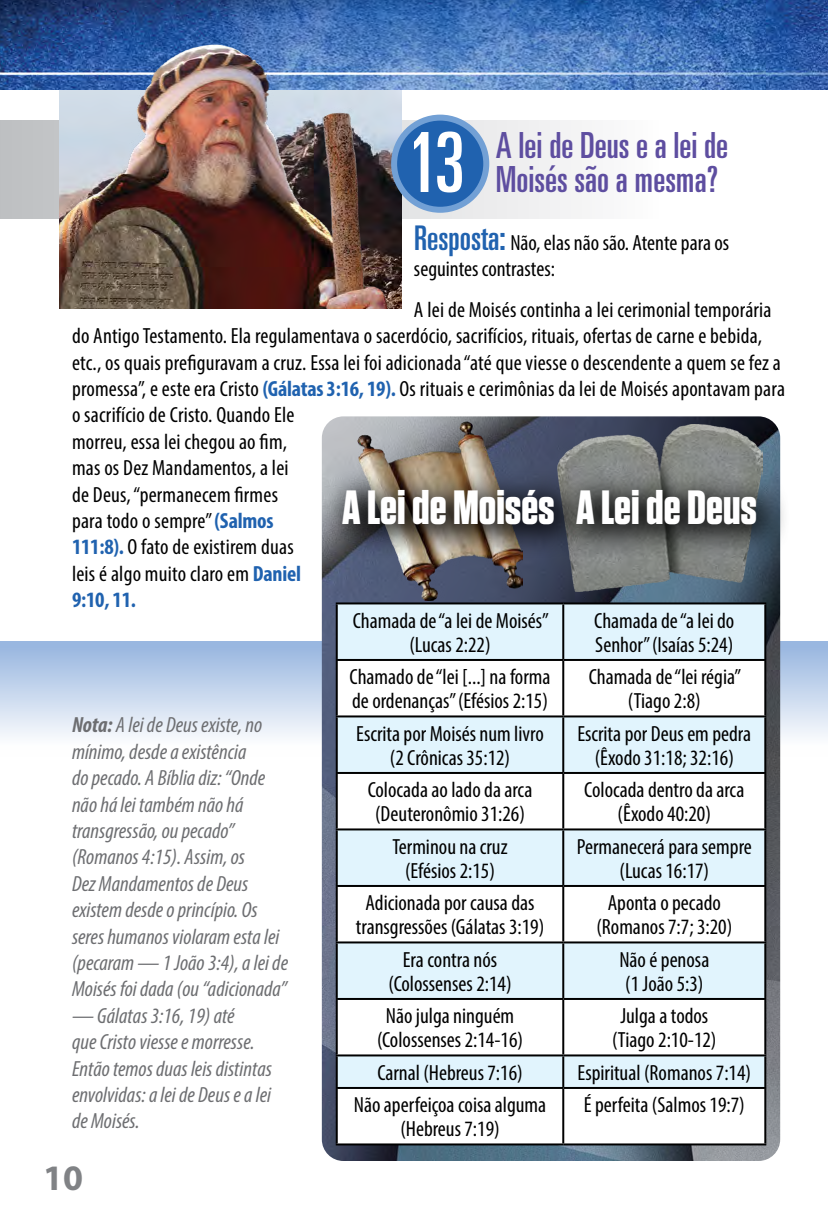
<style>
.page{position:relative;width:828px;height:1224px;background:#fff}
.page>*{position:absolute;margin:0;border:0;box-sizing:border-box;transform-origin:0 0}
.t1{font:ultra-condensed 83px "Univers";color:#fff}
.t2{font:700 48px "Tungsten";color:#fff}
.t3{font:ultra-condensed 36px/34px "Univers";color:#5e4ea0}
.t4{font:700 36px "Myriad Pro";color:#808285}
.t5{font:condensed 22px/24px "Myriad Pro";color:#000;text-align:center}
.t6{font:italic condensed 22px/26.4px "Myriad Pro";color:#6d6e71}
.s1{font-family:"Univers";font-stretch:ultra-condensed;font-size:34px;color:#2062af}
.s2{font-weight:700;color:#2062af}
.s3{font-weight:700}
</style>
<div class="page">
<div style="left:0;top:641px;width:828px;height:116px;background:linear-gradient(to bottom,#95b4de,#fff)"></div>
<img style="left:322px;top:416px;width:458px;height:745px">
<svg style="left:0;top:121px;width:582px;height:98px"></svg>
<img style="left:60px;top:90px;width:341px;height:219px">
<div style="left:394px;top:118px;width:92px;height:92px;background:#2062af;border-radius:50%"></div>
<div style="left:391px;top:115px;width:98px;height:98px;border:6px solid #72a0d5;border-radius:50%"></div>
<img style="left:0;top:0;width:828px;height:90px">
<img style="left:558px;top:424px;width:205px;height:168px">
<img style="left:358px;top:422px;width:165px;height:178px">
<div style="left:320px;top:467px;width:269px;height:92px;background:#000;opacity:.75"></div>
<div style="left:554px;top:467px;width:237px;height:92px;background:#000;opacity:.75"></div>
<div style="left:338px;top:604px;width:426px;height:55px;background:#e1f4fd"></div>
<svg style="left:338px;top:661px;width:426px;height:482px"></svg>
<hr style="left:336px;top:602px;width:227px;height:2px;background:#000">
<hr style="left:336px;top:604px;width:2px;height:55px;background:#000">
<hr style="left:563px;top:602px;width:203px;height:2px;background:#000">
<hr style="left:562px;top:604px;width:2px;height:55px;background:#000">
<hr style="left:764px;top:604px;width:2px;height:55px;background:#000">
<hr style="left:336px;top:659px;width:227px;height:2px;background:#000">
<hr style="left:336px;top:661px;width:2px;height:54px;background:#000">
<hr style="left:563px;top:659px;width:203px;height:2px;background:#000">
<hr style="left:562px;top:661px;width:2px;height:54px;background:#000">
<hr style="left:764px;top:661px;width:2px;height:54px;background:#000">
<hr style="left:336px;top:715px;width:227px;height:2px;background:#000">
<hr style="left:336px;top:717px;width:2px;height:55px;background:#000">
<hr style="left:563px;top:715px;width:203px;height:2px;background:#000">
<hr style="left:562px;top:717px;width:2px;height:55px;background:#000">
<hr style="left:764px;top:717px;width:2px;height:55px;background:#000">
<hr style="left:336px;top:772px;width:227px;height:2px;background:#000">
<hr style="left:336px;top:774px;width:2px;height:54px;background:#000">
<hr style="left:563px;top:772px;width:203px;height:2px;background:#000">
<hr style="left:562px;top:774px;width:2px;height:54px;background:#000">
<hr style="left:764px;top:774px;width:2px;height:54px;background:#000">
<hr style="left:336px;top:828px;width:227px;height:2px;background:#000">
<hr style="left:336px;top:830px;width:2px;height:55px;background:#000">
<hr style="left:563px;top:828px;width:203px;height:2px;background:#000">
<hr style="left:562px;top:830px;width:2px;height:55px;background:#000">
<hr style="left:764px;top:830px;width:2px;height:55px;background:#000">
<hr style="left:336px;top:885px;width:227px;height:2px;background:#000">
<hr style="left:336px;top:887px;width:2px;height:54px;background:#000">
<hr style="left:563px;top:885px;width:203px;height:2px;background:#000">
<hr style="left:562px;top:887px;width:2px;height:54px;background:#000">
<hr style="left:764px;top:887px;width:2px;height:54px;background:#000">
<hr style="left:336px;top:941px;width:227px;height:2px;background:#000">
<hr style="left:336px;top:943px;width:2px;height:55px;background:#000">
<hr style="left:563px;top:941px;width:203px;height:2px;background:#000">
<hr style="left:562px;top:943px;width:2px;height:55px;background:#000">
<hr style="left:764px;top:943px;width:2px;height:55px;background:#000">
<hr style="left:336px;top:998px;width:227px;height:2px;background:#000">
<hr style="left:336px;top:1000px;width:2px;height:54px;background:#000">
<hr style="left:563px;top:998px;width:203px;height:2px;background:#000">
<hr style="left:562px;top:1000px;width:2px;height:54px;background:#000">
<hr style="left:764px;top:1000px;width:2px;height:54px;background:#000">
<hr style="left:336px;top:1054px;width:227px;height:2px;background:#000">
<hr style="left:336px;top:1056px;width:2px;height:31px;background:#000">
<hr style="left:563px;top:1054px;width:203px;height:2px;background:#000">
<hr style="left:562px;top:1056px;width:2px;height:31px;background:#000">
<hr style="left:764px;top:1056px;width:2px;height:31px;background:#000">
<hr style="left:336px;top:1087px;width:227px;height:2px;background:#000">
<hr style="left:336px;top:1089px;width:2px;height:54px;background:#000">
<hr style="left:563px;top:1087px;width:203px;height:2px;background:#000">
<hr style="left:562px;top:1089px;width:2px;height:54px;background:#000">
<hr style="left:764px;top:1089px;width:2px;height:54px;background:#000">
<hr style="left:336px;top:1143px;width:227px;height:2px;background:#000">
<hr style="left:563px;top:1143px;width:203px;height:2px;background:#000">
<h1 class="t1" style="left:407px;top:115px;width:59px">13</h1>
<h3 class="t3" style="left:496px;top:128px;width:234px">A lei de Deus e a lei de<br>Moisés são a mesma?</h3>
<p class="t5" style="left:414px;top:229px;width:317px;line-height:26.4px;text-align:left"><span class="s1">Resposta:</span> Não, elas não são. Atente para os seguintes contrastes:</p>
<p class="t5" style="left:72px;top:296px;width:715px;line-height:26.4px;text-align:left;text-indent:342px">A lei de Moisés continha a lei cerimonial temporária do Antigo Testamento. Ela regulamentava o sacerdócio, sacrifícios, rituais, ofertas de carne e bebida, etc., os quais prefiguravam a cruz. Essa lei foi adicionada “até que viesse o descendente a quem se fez a promessa”, e este era Cristo <span class="s2">(Gálatas 3:16, 19).</span> Os rituais e cerimônias da lei de Moisés apontavam para o sacrifício de Cristo. Quando Ele<br>morreu, essa lei chegou ao fim,<br>mas os Dez Mandamentos, a lei<br>de Deus, “permanecem firmes<br>para todo o sempre” <span class="s2">(Salmos<br>111:8).</span> O fato de existirem duas<br>leis é algo muito claro em <span class="s2">Daniel<br>9:10, 11.</span></p>
<h2 class="t2" style="left:342px;top:482px;width:416px">A Lei de Moisés A Lei de Deus</h2>
<p class="t6" style="left:72px;top:712px;width:218px"><span class="s3">Nota:</span> A lei de Deus existe, no mínimo, desde a existência<br>do pecado. A Bíblia diz: “Onde não há lei também não há transgressão, ou pecado” (Romanos 4:15). Assim, os<br>Dez Mandamentos de Deus existem desde o princípio. Os seres humanos violaram esta lei (pecaram — 1 João 3:4), a lei de<br>Moisés foi dada (ou “adicionada”</p>
<p class="t6" style="left:72px;top:1002px;width:202px">— Gálatas 3:16, 19) até<br>que Cristo viesse e morresse.<br>Então temos duas leis distintas envolvidas: a lei de Deus e a lei de Moisés.</p>
<h3 class="t4" style="left:43px;top:1155px;width:41px">10</h3>
<p class="t5" style="left:353px;top:608px;width:198px">Chamada de “a lei de Moisés” (Lucas 2:22)</p>
<p class="t5" style="left:594px;top:608px;width:142px;text-align:left">Chamada de “a lei do<br>Senhor” (Isaías 5:24)</p>
<p class="t5" style="left:350px;top:665px;width:202px;text-align:left">Chamado de “lei [...] na forma de ordenanças” (Efésios 2:15)</p>
<p class="t5" style="left:589px;top:665px;width:154px">Chamada de “lei régia” (Tiago 2:8)</p>
<p class="t5" style="left:356px;top:721px;width:189px">Escrita por Moisés num livro (2 Crônicas 35:12)</p>
<p class="t5" style="left:577px;top:721px;width:175px">Escrita por Deus em pedra (Êxodo 31:18; 32:16)</p>
<p class="t5" style="left:368px;top:778px;width:166px">Colocada ao lado da arca (Deuteronômio 31:26)</p>
<p class="t5" style="left:584px;top:778px;width:162px">Colocada dentro da arca (Êxodo 40:20)</p>
<p class="t5" style="left:392px;top:834px;width:117px">Terminou na cruz (Efésios 2:15)</p>
<p class="t5" style="left:577px;top:834px;width:176px">Permanecerá para sempre (Lucas 16:17)</p>
<p class="t5" style="left:356px;top:891px;width:190px">Adicionada por causa das transgressões (Gálatas 3:19)</p>
<p class="t5" style="left:596px;top:891px;width:137px">Aponta o pecado (Romanos 7:7; 3:20)</p>
<p class="t5" style="left:389px;top:947px;width:125px">Era contra nós (Colossenses 2:14)</p>
<p class="t5" style="left:619px;top:947px;width:92px;text-align:left">Não é penosa (1 João 5:3)</p>
<p class="t5" style="left:377px;top:1004px;width:148px">Não julga ninguém (Colossenses 2:14-16)</p>
<p class="t5" style="left:612px;top:1004px;width:106px">Julga a todos (Tiago 2:10-12)</p>
<p class="t5" style="left:377px;top:1060px;width:147px">Carnal (Hebreus 7:16)</p>
<p class="t5" style="left:578px;top:1060px;width:175px">Espiritual (Romanos 7:14)</p>
<p class="t5" style="left:354px;top:1093px;width:194px">Não aperfeiçoa coisa alguma (Hebreus 7:19)</p>
<p class="t5" style="left:584px;top:1093px;width:163px">É perfeita (Salmos 19:7)</p>
</div>
